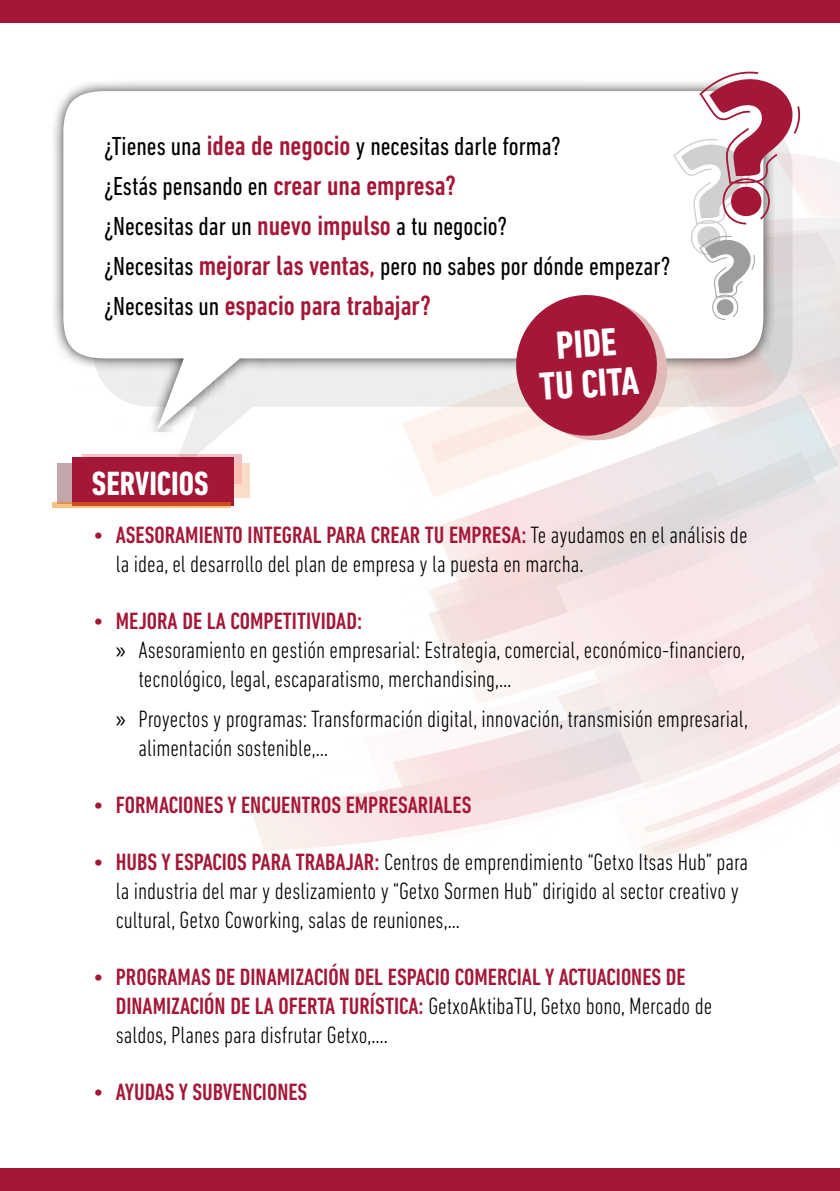
<style>
.page{position:relative;width:840px;height:1191px;background:#fff}
.page>*{position:absolute;margin:0;border:0;box-sizing:border-box;transform-origin:0 0}
.t1{font:700 condensed 39.8px/40px "DIN Next LT Pro";color:#fff;text-align:center}
.t2{font:700 condensed 34.2px "DIN Next LT Pro";color:#fff}
.t3{font:500 condensed 28.4px "DIN Next LT Pro";color:#a41737}
.t4{font:condensed 26.6px/39.8px "DIN Next LT Pro";color:#000}
.t5{font:300 condensed 24px/28.8px "DIN Next LT Pro";color:#000}
.t6{font:500 condensed 24px/28.8px "DIN Next LT Pro";color:#a41737}
.s1{font-weight:500;font-size:28.4px;color:#a41737}
.s2{font-weight:400;font-size:26.6px;color:#000}
.s3{font-weight:500;color:#a41737}
.s4{font-family:"Myriad Pro";font-weight:400;font-stretch:normal}
.s5{font-weight:300;color:#000}
</style>
<div class="page">
<img style="left:231px;top:156px;width:608px;height:705px">
<div style="left:0;top:1168px;width:839px;height:23px;background:#a41737"></div>
<div style="left:0;top:0;width:839px;height:23px;background:#a41737"></div>
<svg style="left:179px;top:440px;width:613px;height:38px"></svg>
<div style="left:50px;top:78px;width:726px;height:362px;background:#000;opacity:.75"></div>
<svg style="left:63px;top:91px;width:450px;height:338px"></svg>
<svg style="left:513px;top:72px;width:298px;height:371px"></svg>
<svg style="left:82px;top:454px;width:159px;height:9px"></svg>
<div style="left:57px;top:463px;width:61px;height:41px;background:#c3a6ac"></div>
<svg style="left:233px;top:463px;width:17px;height:34px"></svg>
<div style="left:71px;top:457px;width:162px;height:48px;background:#a41737"></div>
<svg style="left:52px;top:502px;width:179px;height:6px"></svg>
<p class="t4" style="left:104px;top:126px;width:568px">¿Tienes una <span class="s1">idea de negocio</span> y necesitas darle forma?<br>¿Estás pensando en <span class="s1">crear una empresa?<br></span>¿Necesitas dar un <span class="s1">nuevo impulso</span> a tu negocio?<br>¿Necesitas <span class="s1">mejorar las ventas,</span> pero no sabes por dónde empezar?</p>
<p class="t3" style="left:104px;top:289px;width:329px"><span class="s2">¿Necesitas un</span> espacio para trabajar?</p>
<h1 class="t1" style="left:535px;top:327px;width:101px;rotate:-4deg">PIDE<br>TU CITA</h1>
<h2 class="t2" style="left:92px;top:464px;width:118px">SERVICIOS</h2>
<p class="t5" style="left:116px;top:520px;width:633px;text-indent:-23px"><span class="s3">• ASESORAMIENTO INTEGRAL PARA CREAR TU EMPRESA:</span> Te ayudamos en el análisis de la idea, el desarrollo del plan de empresa y la puesta en marcha.</p>
<p class="t6" style="left:93px;top:606px;width:270px">• MEJORA DE LA COMPETITIVIDAD:</p>
<p class="t5" style="left:116px;top:635px;width:630px"><span class="s4">»</span> Asesoramiento en gestión empresarial: Estrategia, comercial, económico-financiero,</p>
<p class="t5" style="left:138px;top:664px;width:374px">tecnológico, legal, escaparatismo, merchandising,…</p>
<p class="t5" style="left:138px;top:704px;width:610px;text-indent:-23px"><span class="s4">»</span> Proyectos y programas: Transformación digital, innovación, transmisión empresarial, alimentación sostenible,…</p>
<p class="t6" style="left:93px;top:790px;width:379px">• FORMACIONES Y ENCUENTROS EMPRESARIALES</p>
<p class="t5" style="left:116px;top:847px;width:633px;text-indent:-23px"><span class="s3">• HUBS Y ESPACIOS PARA TRABAJAR:</span> Centros de emprendimiento “Getxo Itsas Hub” para la industria del mar y deslizamiento y “Getxo Sormen Hub” dirigido al sector creativo y cultural, Getxo Coworking, salas de reuniones,...</p>
<p class="t6" style="left:116px;top:962px;width:597px;text-indent:-23px">• PROGRAMAS DE DINAMIZACIÓN DEL ESPACIO COMERCIAL Y ACTUACIONES DE<br>DINAMIZACIÓN DE LA OFERTA TURÍSTICA: <span class="s5">GetxoAktibaTU, Getxo bono, Mercado de saldos, Planes para disfrutar Getxo,….</span></p>
<p class="t6" style="left:93px;top:1077px;width:216px">• AYUDAS Y SUBVENCIONES</p>
</div>
